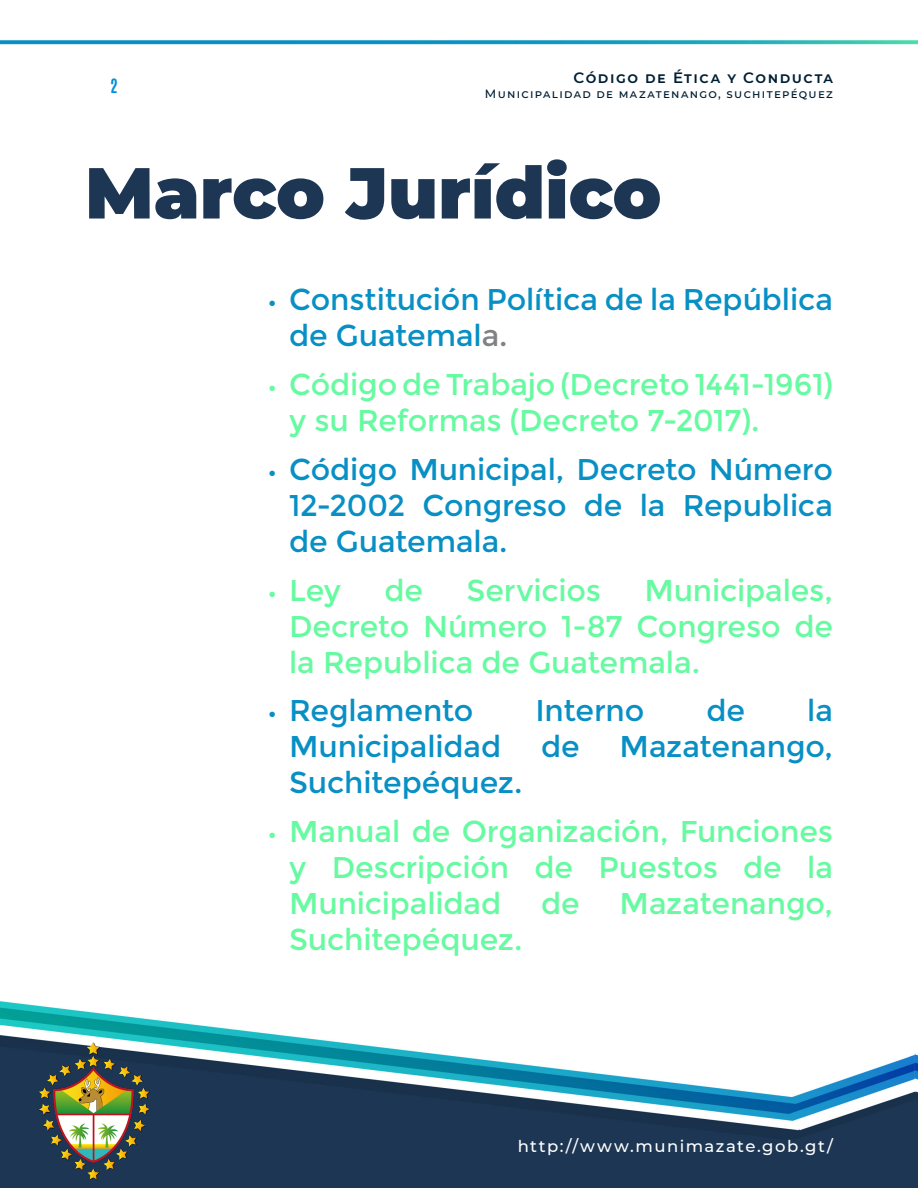
<style>
.page{position:relative;width:918px;height:1188px;background:#fff}
.page>*{position:absolute;margin:0;border:0;box-sizing:border-box;transform-origin:0 0}
.t1{font:900 72px "Montserrat";color:#1c3654}
.t2{font:30px/36px "Montserrat";letter-spacing:-.005em;color:#66faa1;text-align:justify}
.t3{font:30px/36px "Montserrat";letter-spacing:-.005em;color:#088fc4}
.t4{font:500 16.5px "Montserrat";letter-spacing:.09em;color:#fff}
.t5{font:700 16.5px "Antonio";color:#008fd8}
.t6{font:600 15px "Montserrat";letter-spacing:.105em;color:#001e33}
.t7{font:500 12px "Montserrat";letter-spacing:.105em;color:#001e33}
.s1{font-size:21px}
.s2{color:#808285}
</style>
<div class="page">
<img style="left:0;top:40px;width:918px;height:1148px">
<img style="left:34px;top:1033px;width:123px;height:155px">
<p class="t5" style="left:110px;top:73px;width:9px">2</p>
<p class="t6" style="left:573px;top:67px;width:261px">CÓDIGO DE ÉTICA Y CONDUCTA</p>
<p class="t7" style="left:485px;top:85px;width:350px">Municipalidad de mazatenango, suchitepéquez</p>
<p class="t1" style="left:85px;top:139px;width:578px">Marco Jurídico</p>
<p class="t3" style="left:289px;top:282px;width:545px;text-indent:-21px"><span class="s1">•</span> Constitución Política de la República de Guatemal<span class="s2">a.</span></p>
<p class="t2" style="left:289px;top:367px;width:545px;text-indent:-21px"><span class="s1">•</span> Código de Trabajo (Decreto 1441-1961) y su Reformas (Decreto 7-2017).</p>
<p class="t3" style="left:289px;top:452px;width:545px;text-align:justify;text-indent:-21px"><span class="s1">•</span> Código Municipal, Decreto Número 12-2002 Congreso de la Republica de Guatemala.</p>
<p class="t2" style="left:268px;top:572px;width:75px"><span class="s1">•</span> Ley</p>
<p class="t2" style="left:385px;top:572px;width:40px">de</p>
<p class="t2" style="left:466px;top:572px;width:136px">Servicios</p>
<p class="t2" style="left:289px;top:572px;width:545px;text-indent:355px">Municipales, Decreto Número 1-87 Congreso de la Republica de Guatemala.</p>
<p class="t3" style="left:268px;top:693px;width:207px"><span class="s1">•</span> Reglamento</p>
<p class="t3" style="left:535px;top:693px;width:110px">Interno</p>
<p class="t3" style="left:707px;top:693px;width:40px">de</p>
<p class="t3" style="left:807px;top:693px;width:27px">la</p>
<p class="t3" style="left:289px;top:729px;width:214px">Municipalidad</p>
<p class="t3" style="left:541px;top:729px;width:40px">de</p>
<p class="t3" style="left:620px;top:729px;width:215px">Mazatenango,</p>
<p class="t3" style="left:289px;top:765px;width:235px">Suchitepéquez.</p>
<p class="t2" style="left:289px;top:814px;width:545px;text-indent:-21px"><span class="s1">•</span> Manual de Organización, Funciones y Descripción de Puestos de la Municipalidad</p>
<p class="t2" style="left:541px;top:886px;width:40px">de</p>
<p class="t2" style="left:620px;top:886px;width:215px">Mazatenango,</p>
<p class="t2" style="left:289px;top:922px;width:235px">Suchitepéquez.</p>
<p class="t4" style="left:518px;top:1134px;width:317px">http://www.munimazate.gob.gt/</p>
</div>
